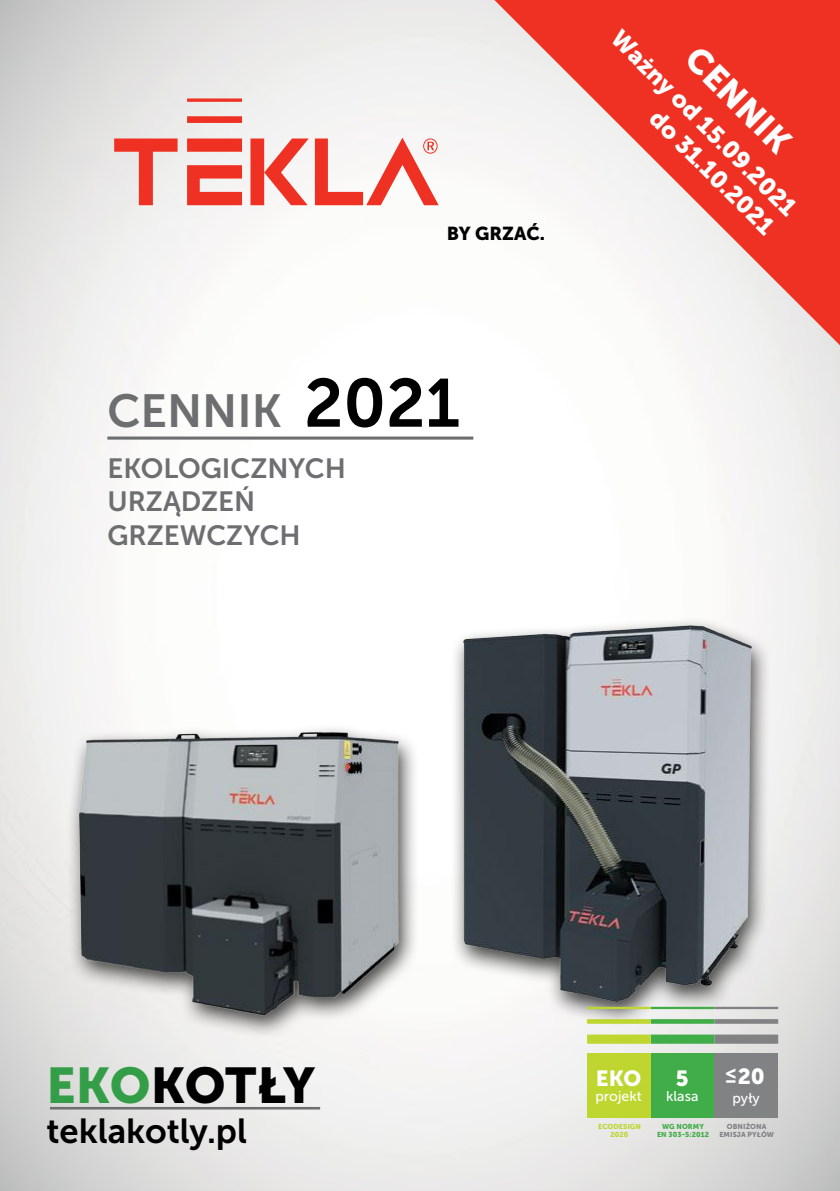
<style>
.page{position:relative;width:840px;height:1191px;background:#fff}
.page>*{position:absolute;margin:0;border:0;box-sizing:border-box;transform-origin:0 0}
.t1{font:50px "Museo Sans 900";color:#000}
.t2{font:46.2px "Museo Sans 700";color:#6d6e70}
.t3{font:34.6px "Museo Sans 700";color:#000}
.t4{font:34.2px "Museo Sans 900";color:#fff}
.t5{font:27.8px/33.2px "Museo Sans 700";color:#6d6e70}
.t6{font:24.2px/29px "Museo Sans 900";color:#fff;text-align:right}
.t7{font:21.8px "Museo Sans 900";color:#fff}
.t8{font:18.6px "Museo Sans 900";color:#000}
.t9{font:18.6px "Museo Sans 900";color:#fff}
.t10{font:14.2px "Museo Sans 500";color:#fff}
.t11{font:7.2px/8.6px "Museo Sans 900";letter-spacing:.01em;color:#40ad48;text-align:center}
.t12{font:7.2px/8.6px "Museo Sans 900";letter-spacing:.01em;color:#808284;text-align:center}
.t13{font:7.2px/8.6px "Museo Sans 900";letter-spacing:.01em;color:#bed62f;text-align:center}
.s1{font-size:67.8px;color:#000}
.s2{color:#339e47}
</style>
<div class="page">
<img style="left:0;top:0;width:839px;height:1191px">
<svg style="left:114px;top:98px;width:324px;height:107px"></svg>
<hr style="left:107px;top:436px;width:366px;height:3px;background:#6d6e70">
<div style="left:449px;top:617px;width:322px;height:410px;background:#000;opacity:.75"></div>
<img style="left:459px;top:621px;width:293px;height:382px">
<div style="left:66px;top:723px;width:353px;height:316px;background:#000;opacity:.75"></div>
<img style="left:72px;top:721px;width:334px;height:301px">
<div style="left:650px;top:1053px;width:63px;height:64px;background:#40ad48"></div>
<div style="left:586px;top:1053px;width:64px;height:64px;background:#bed62f"></div>
<svg style="left:477px;top:0;width:362px;height:362px"></svg>
<hr style="left:50px;top:1107px;width:270px;height:2px;background:#6d6e70">
<svg style="left:586px;top:1006px;width:191px;height:37px;background:#bbcea8"></svg>
<div style="left:713px;top:1053px;width:64px;height:64px;background:#808284"></div>
<p class="t8" style="left:446px;top:223px;width:100px">BY GRZAĆ.</p>
<h2 class="t2" style="left:107px;top:385px;width:354px">CENNIK <span class="s1">2021</span></h2>
<p class="t5" style="left:107px;top:452px;width:240px">EKOLOGICZNYCH<br>URZĄDZEŃ<br>GRZEWCZYCH</p>
<p class="t6" style="left:625px;top:24px;width:252px;rotate:45deg">Ważny od 15.09.2021 do 31.10.2021</p>
<p class="t4" style="left:704px;top:39px;width:135px;rotate:45deg">CENNIK</p>
<h1 class="t1" style="left:46px;top:1056px;width:270px"><span class="s2">EKO</span>KOTŁY</h1>
<p class="t3" style="left:46px;top:1111px;width:202px">teklakotly.pl</p>
<p class="t7" style="left:595px;top:1066px;width:47px">EKO</p>
<p class="t10" style="left:595px;top:1088px;width:48px">projekt</p>
<p class="t13" style="left:597px;top:1122px;width:44px">ECODESIGN<br>2020</p>
<p class="t7" style="left:675px;top:1066px;width:14px">5</p>
<p class="t10" style="left:665px;top:1088px;width:34px">klasa</p>
<p class="t11" style="left:656px;top:1122px;width:53px">WG NORMY<br>EN 303-5:2012</p>
<p class="t7" style="left:737px;top:1064px;width:29px">20</p>
<p class="t10" style="left:732px;top:1090px;width:29px">pyły</p>
<p class="t12" style="left:719px;top:1122px;width:56px">OBNIŻONA<br>EMISJA PYŁÓW</p>
<p class="t9" style="left:724px;top:1062px;width:13px">≤</p>
</div>
